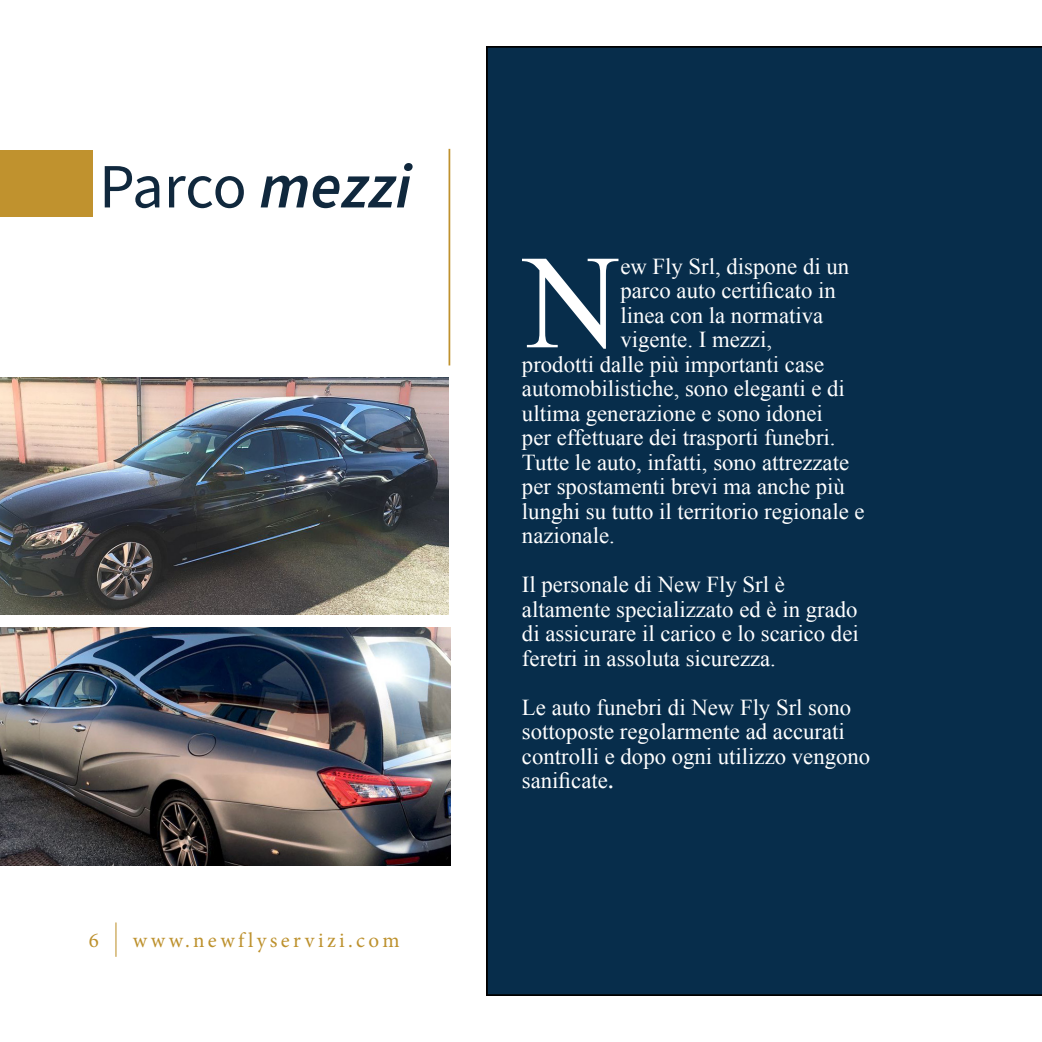
<style>
.page{position:relative;width:1042px;height:1042px;background:#fff}
.page>*{position:absolute;margin:0;border:0;box-sizing:border-box;transform-origin:0 0}
.Paragraf_with_DROP_C{font:133.7px "Times New Roman";color:#fff}
.Title_Page{font:63px "Source Sans Pro";letter-spacing:-.015em;color:#10283d}
.Paragraf_with_DROP_C-2{font:22.75px/24.5px "Times New Roman";color:#fff}
.t1{font:21px "Minion Pro";letter-spacing:.16em;color:#bd912d}
.s1{font-weight:600;font-style:italic}
.s2{font-family:"Playfair Display";font-size:24.5px}
</style>
<div class="page">
<div style="left:486px;top:47px;width:556px;height:948px;background:#072d4b"></div>
<img style="left:0;top:628px;width:450px;height:237px">
<img style="left:0;top:377px;width:448px;height:238px">
<div style="left:0;top:151px;width:93px;height:66px;background:#c0922e"></div>
<hr style="left:448px;top:149px;width:2px;height:216px;background:#bf912e">
<hr style="left:115px;top:923px;width:1px;height:33px;background:#bd912d">
<p class="Title_Page" style="left:99px;top:144px;width:314px">Parco <span class="s1">mezzi</span></p>
<p class="t1" style="left:89px;top:926px;width:12px">6</p>
<p class="t1" style="left:133px;top:926px;width:268px">www.newflyservizi.com</p>
<p class="Paragraf_with_DROP_C" style="left:524px;top:213px;width:98px">N</p>
<p class="Paragraf_with_DROP_C-2" style="left:620px;top:254px;width:230px">ew Fly Srl, dispone di un</p>
<p class="Paragraf_with_DROP_C-2" style="left:620px;top:278px;width:217px">parco auto certificato in</p>
<p class="Paragraf_with_DROP_C-2" style="left:620px;top:303px;width:204px">linea con la normativa</p>
<p class="Paragraf_with_DROP_C-2" style="left:620px;top:327px;width:153px">vigente. I mezzi,</p>
<p class="Paragraf_with_DROP_C-2" style="left:522px;top:352px;width:304px">prodotti dalle più importanti case</p>
<p class="Paragraf_with_DROP_C-2" style="left:522px;top:376px;width:324px">automobilistiche, sono eleganti e di</p>
<p class="Paragraf_with_DROP_C-2" style="left:522px;top:401px;width:302px">ultima generazione e sono idonei</p>
<p class="Paragraf_with_DROP_C-2" style="left:522px;top:425px;width:315px">per effettuare dei trasporti funebri.</p>
<p class="Paragraf_with_DROP_C-2" style="left:522px;top:450px;width:329px">Tutte le auto, infatti, sono attrezzate</p>
<p class="Paragraf_with_DROP_C-2" style="left:522px;top:474px;width:324px">per spostamenti brevi ma anche più</p>
<p class="Paragraf_with_DROP_C-2" style="left:522px;top:499px;width:344px">lunghi su tutto il territorio regionale e</p>
<p class="Paragraf_with_DROP_C-2" style="left:522px;top:523px;width:94px">nazionale.</p>
<p class="Paragraf_with_DROP_C-2" style="left:522px;top:572px;width:338px">Il personale di New Fly Srl è altamente specializzato ed è in grado di assicurare il carico e lo scarico dei feretri in assoluta sicurezza.</p>
<p class="Paragraf_with_DROP_C-2" style="left:522px;top:695px;width:350px">Le auto funebri di New Fly Srl sono sottoposte regolarmente ad accurati controlli e dopo ogni utilizzo vengono sanificate<span class="s2">.</span></p>
</div>
